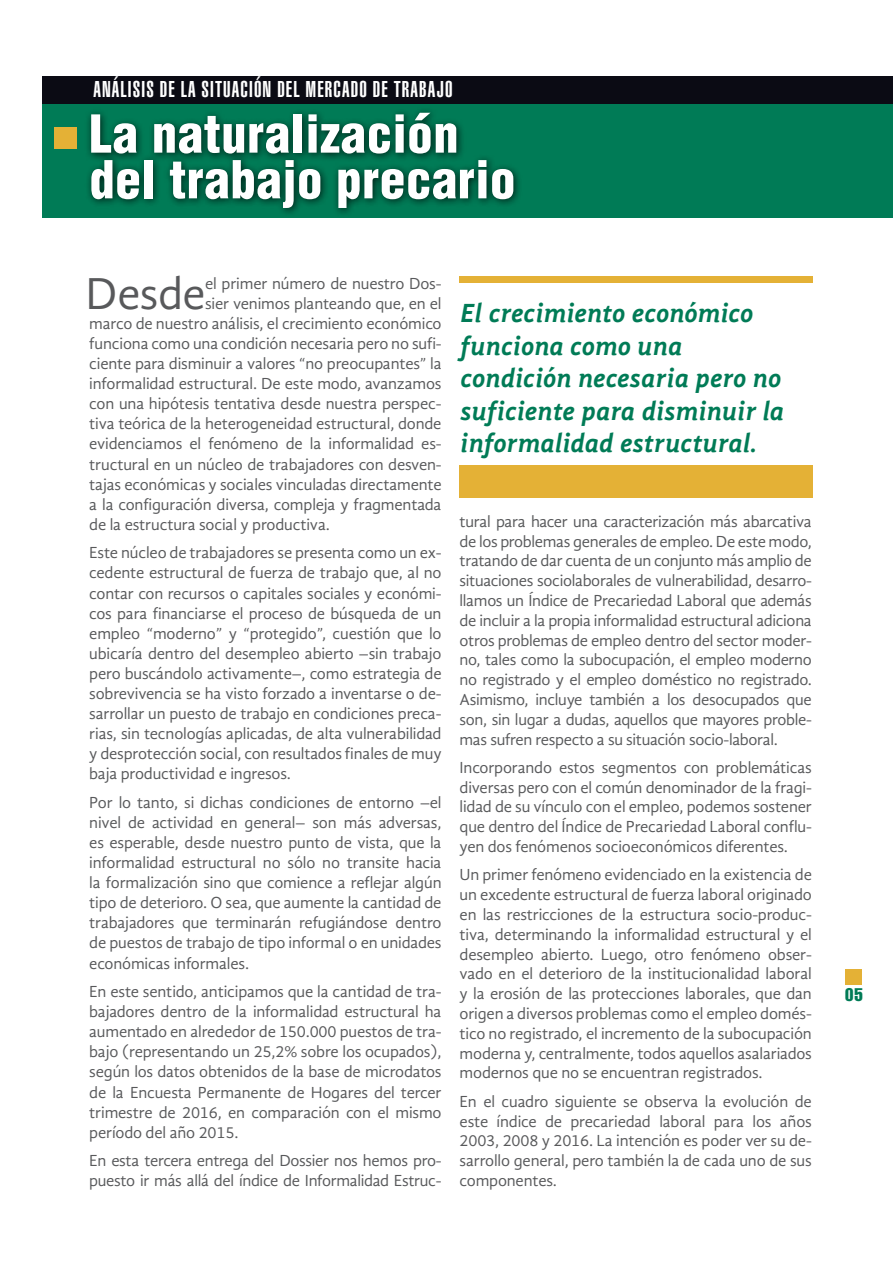
<style>
.page{position:relative;width:893px;height:1263px;background:#fff}
.page>*{position:absolute;margin:0;border:0;box-sizing:border-box;transform-origin:0 0}
.t1{font:900 condensed 51px/45.8px "Helvetica LT Std";letter-spacing:.01em;color:#fff}
.t2{font:46.05px "Gandhi Sans";letter-spacing:-.01em;color:#58595b}
.t3{font:italic 700 27px/32.4px "Gandhi Sans";letter-spacing:.01em;color:#007b56}
.t4{font:22.5px "Helvetica LT Std Ultra Comp";letter-spacing:.05em;color:#fff}
.t5{font:18px "Helvetica LT Std Comp";color:#007b56}
.t6{font:16.5px/19.8px "Gandhi Sans";letter-spacing:-.01em;color:#58595b;text-align:justify}
</style>
<div class="page">
<div style="left:845px;top:969px;width:16px;height:15px;background:#e4b136"></div>
<div style="left:460px;top:276px;width:353px;height:7px;background:#e4b136"></div>
<div style="left:460px;top:465px;width:353px;height:32px;background:#e4b136"></div>
<div style="left:43px;top:79px;width:850px;height:138px;background:#007b56"></div>
<div style="left:43px;top:77px;width:850px;height:27px;background:#0b0b14"></div>
<div style="left:54px;top:128px;width:23px;height:21px;background:#e4b136"></div>
<div style="left:84px;top:106px;width:439px;height:111px;background:#000;opacity:.75"></div>
<h3 class="t4" style="left:93px;top:76px;width:361px">ANÁLISIS DE LA SITUACIÓN DEL MERCADO DE TRABAJO</h3>
<h1 class="t1" style="left:89px;top:111px;width:428px">La naturalización del trabajo precario</h1>
<h2 class="t2" style="left:85px;top:267px;width:122px">Desde</h2>
<p class="t6" style="left:205px;top:274px;width:238px">el primer número de nuestro Dos-</p>
<p class="t6" style="left:205px;top:293px;width:238px">sier venimos planteando que, en el</p>
<p class="t6" style="left:89px;top:313px;width:354px">marco de nuestro análisis, el crecimiento económico</p>
<p class="t6" style="left:89px;top:334px;width:354px">funciona como una condición necesaria pero no sufi-</p>
<p class="t6" style="left:89px;top:354px;width:354px">ciente para disminuir a valores “no preocupantes” la</p>
<p class="t6" style="left:89px;top:374px;width:354px">informalidad estructural. De este modo, avanzamos</p>
<p class="t6" style="left:89px;top:394px;width:354px">con una hipótesis tentativa desde nuestra perspec-</p>
<p class="t6" style="left:89px;top:414px;width:354px">tiva teórica de la heterogeneidad estructural, donde</p>
<p class="t6" style="left:89px;top:434px;width:354px">evidenciamos el fenómeno de la informalidad es-</p>
<p class="t6" style="left:89px;top:454px;width:354px">tructural en un núcleo de trabajadores con desven-</p>
<p class="t6" style="left:89px;top:474px;width:354px">tajas económicas y sociales vinculadas directamente</p>
<p class="t6" style="left:89px;top:494px;width:354px">a la configuración diversa, compleja y fragmentada</p>
<p class="t6" style="left:89px;top:514px;width:242px">de la estructura social y productiva.</p>
<p class="t6" style="left:89px;top:543px;width:354px">Este núcleo de trabajadores se presenta como un ex&shy;cedente estructural de fuerza de trabajo que, al no contar con recursos o capitales sociales y económi&shy;cos para financiarse el proceso de búsqueda de un empleo “moderno” y “protegido”, cuestión que lo ubicaría dentro del desempleo abierto –sin trabajo pero buscándolo activamente–, como estrategia de sobrevivencia se ha visto forzado a inventarse o de&shy;sarrollar un puesto de trabajo en condiciones preca&shy;rias, sin tecnologías aplicadas, de alta vulnerabilidad y desprotección social, con resultados finales de muy baja productividad e ingresos.</p>
<p class="t6" style="left:89px;top:792px;width:354px">Por lo tanto, si dichas condiciones de entorno –el nivel de actividad en general– son más adversas, es esperable, desde nuestro punto de vista, que la informalidad estructural no sólo no transite hacia la formalización sino que comience a reflejar algún tipo de deterioro. O sea, que aumente la cantidad de trabajadores que terminarán refugiándose dentro de puestos de trabajo de tipo informal o en unidades económicas informales.</p>
<p class="t6" style="left:89px;top:981px;width:354px">En este sentido, anticipamos que la cantidad de tra&shy;bajadores dentro de la informalidad estructural ha aumentado en alrededor de 150.000 puestos de tra&shy;bajo (representando un 25,2% sobre los ocupados), según los datos obtenidos de la base de microdatos de la Encuesta Permanente de Hogares del tercer trimestre de 2016, en comparación con el mismo período del año 2015.</p>
<p class="t6" style="left:89px;top:1151px;width:354px">En esta tercera entrega del Dossier nos hemos pro&shy;puesto ir más allá del índice de Informalidad Estruc-</p>
<h3 class="t3" style="left:461px;top:297px;width:325px">El crecimiento económico funciona como una condición necesaria pero no suficiente para disminuir la informalidad estructural.</h3>
<p class="t6" style="left:460px;top:511px;width:354px">tural para hacer una caracterización más abarcativa de los problemas generales de empleo. De este modo, tratando de dar cuenta de un conjunto más amplio de situaciones sociolaborales de vulnerabilidad, desarro&shy;llamos un Índice de Precariedad Laboral que además de incluir a la propia informalidad estructural adiciona otros problemas de empleo dentro del sector moder&shy;no, tales como la subocupación, el empleo moderno no registrado y el empleo doméstico no registrado.<br>Asimismo, incluye también a los desocupados que son, sin lugar a dudas, aquellos que mayores proble&shy;mas sufren respecto a su situación socio-laboral.</p>
<p class="t6" style="left:460px;top:757px;width:354px">Incorporando estos segmentos con problemáticas diversas pero con el común denominador de la fragi&shy;lidad de su vínculo con el empleo, podemos sostener que dentro del Índice de Precariedad Laboral conflu&shy;yen dos fenómenos socioeconómicos diferentes.</p>
<p class="t6" style="left:460px;top:865px;width:354px">Un primer fenómeno evidenciado en la existencia de un excedente estructural de fuerza laboral originado en las restricciones de la estructura socio-produc&shy;tiva, determinando la informalidad estructural y el desempleo abierto. Luego, otro fenómeno obser&shy;vado en el deterioro de la institucionalidad laboral y la erosión de las protecciones laborales, que dan origen a diversos problemas como el empleo domés&shy;tico no registrado, el incremento de la subocupación moderna y, centralmente, todos aquellos asalariados modernos que no se encuentran registrados.</p>
<p class="t6" style="left:460px;top:1091px;width:354px">En el cuadro siguiente se observa la evolución de este índice de precariedad laboral para los años 2003, 2008 y 2016. La intención es poder ver su de&shy;sarrollo general, pero también la de cada uno de sus componentes.</p>
<p class="t5" style="left:845px;top:983px;width:19px">05</p>
</div>
